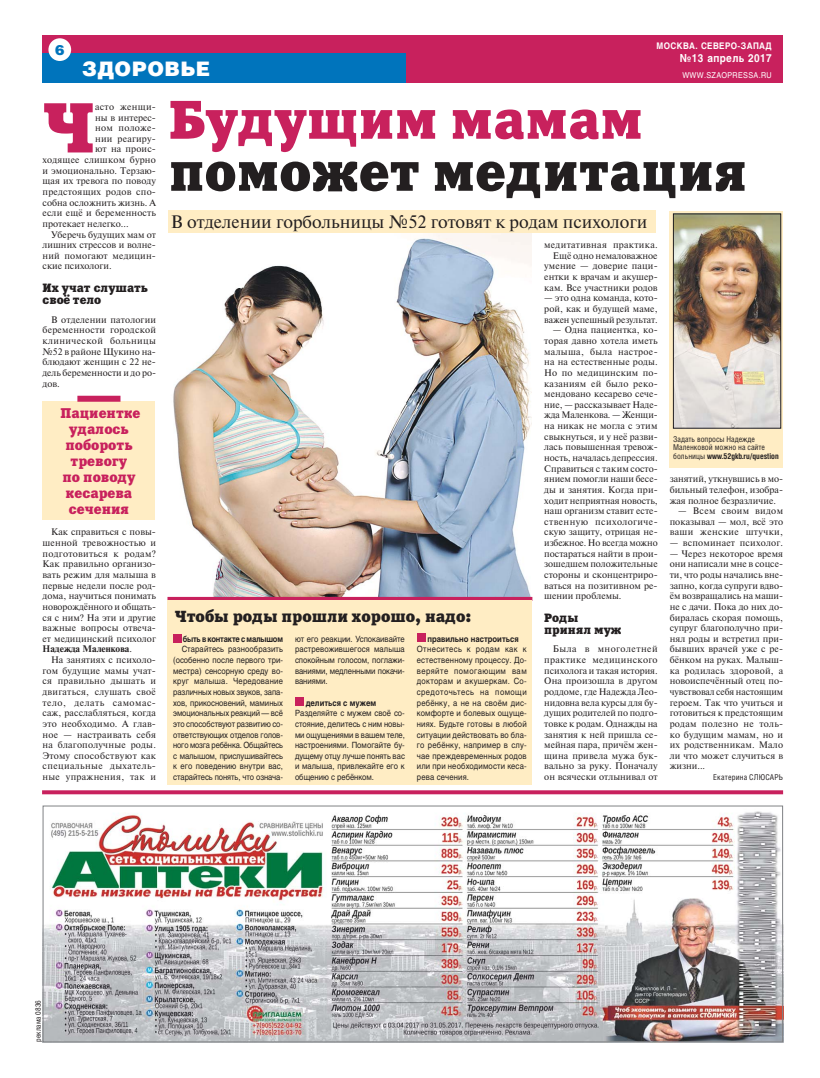
<style>
.page{position:relative;width:820px;height:1078px;background:#fff}
.page>*{position:absolute;margin:0;border:0;box-sizing:border-box;transform-origin:0 0}
.t1{font:70.2px "Xenia C";color:#c8215d}
.t2{font:54px "Xenia C";color:#231f20}
.t3{font:54px "Xenia C";color:#c8215d}
.t4{font:900 20px "Helios";letter-spacing:.02em;color:#fff}
.t5{font:18px "Newton C";color:#231f20}
.t6{font:16px "Xenia C";color:#231f20}
.t7{font:14px/16px "Xenia C";color:#c8215d;text-align:center}
.t8{font:900 14px "Helios";color:#0074bc}
.t9{font:12px/12px "Xenia C";color:#231f20}
.t10{font:700 11px "Helios";letter-spacing:.04em;color:#fff;scale:.9 1}
.t11{font:9.5px/10.6px "Newton C";letter-spacing:.005em;color:#231f20;text-align:justify}
.t12{font:9.5px "Newton C";letter-spacing:.03em;color:#231f20}
.t13{font:9.5px "Newton C";letter-spacing:.025em;color:#231f20}
.t14{font:700 9px "Helios";letter-spacing:.045em;color:#fff;scale:.9 1}
.t15{font:8.5px/10.6px "Helios";color:#231f20;text-align:justify;scale:.9 1}
.t16{font:700 8.5px "Helios";color:#231f20;scale:.9 1}
.t17{font:700 8.5px "Helios";letter-spacing:-.03em;color:#231f20;scale:.88 1}
.t18{font:8px/8.5px "Helios Cond";color:#231f20}
.t19{font:8px "Helios";letter-spacing:.05em;color:#fff;scale:.9 1}
.t20{font:8px "Helios Cond";letter-spacing:.02em;color:#231f20}
.t21{font:7.5px "Helios Cond";color:#231f20}
.s1{font-weight:700}
</style>
<div class="page">
<div style="left:43px;top:35px;width:739px;height:48px;background:#c8215d"></div>
<div style="left:43px;top:53px;width:362px;height:30px;background:#0074bc"></div>
<div style="left:48px;top:38px;width:23px;height:23px;background:#fff;border-radius:50%"></div>
<div style="left:43px;top:401px;width:112px;height:118px;background:#ffedc4"></div>
<div style="left:77px;top:395px;width:43px;height:6px;background:#c8215d"></div>
<img style="left:173px;top:233px;width:358px;height:363px">
<svg style="left:167px;top:596px;width:365px;height:4px"></svg>
<div style="left:167px;top:600px;width:365px;height:184px;background:#ffedc4"></div>
<div style="left:173px;top:634px;width:8px;height:8px;background:#c8215d"></div>
<div style="left:295px;top:697px;width:8px;height:8px;background:#c8215d"></div>
<div style="left:416px;top:633px;width:9px;height:8px;background:#c8215d"></div>
<div style="left:669px;top:210px;width:113px;height:257px;background:#ffedc4"></div>
<img style="left:675px;top:216px;width:103px;height:210px">
<div style="left:673px;top:214px;width:107px;height:214px;border:1px solid #231f20"></div>
<img style="left:45px;top:811px;width:735px;height:229px">
<div style="left:43px;top:805px;width:739px;height:237px;border:1px solid #808285"></div>
<div style="left:168px;top:210px;width:487px;height:23px;background:#ffedc4"></div>
<svg style="left:42px;top:790px;width:740px;height:4px;background:#cc3169"></svg>
<h3 class="t8" style="left:55px;top:45px;width:11px">6</h3>
<p class="t14" style="left:656px;top:42px;width:129px">МОСКВА. СЕВЕРО-ЗАПАД</p>
<p class="t10" style="left:679px;top:54px;width:104px">№13 апрель 2017</p>
<h3 class="t4" style="left:82px;top:61px;width:129px">ЗДОРОВЬЕ</h3>
<p class="t19" style="left:682px;top:70px;width:101px">WWW.SZAOPRESSA.RU</p>
<h1 class="t1" style="left:43px;top:103px;width:54px">Ч</h1>
<p class="t12" style="left:95px;top:103px;width:62px">асто женщи-</p>
<h2 class="t3" style="left:168px;top:101px;width:476px">Будущим мамам</h2>
<h2 class="t2" style="left:168px;top:153px;width:579px">поможет медитация</h2>
<p class="t11" style="left:95px;top:113px;width:62px">ны в интерес-</p>
<p class="t12" style="left:95px;top:124px;width:62px">ном положе-</p>
<p class="t13" style="left:95px;top:135px;width:62px">нии реагиру-</p>
<p class="t11" style="left:95px;top:145px;width:62px">ют на проис-</p>
<p class="t11" style="left:43px;top:155px;width:115px">ходящее слишком бурно</p>
<p class="t11" style="left:43px;top:166px;width:115px">и эмоционально. Терзаю-</p>
<p class="t11" style="left:43px;top:177px;width:115px">щая их тревога по поводу</p>
<p class="t11" style="left:43px;top:187px;width:115px">предстоящих родов спо-</p>
<p class="t11" style="left:43px;top:198px;width:115px">собна осложнить жизнь. А</p>
<p class="t11" style="left:43px;top:209px;width:115px">если ещё и беременность</p>
<p class="t11" style="left:43px;top:219px;width:88px">протекает нелегко...</p>
<p class="t11" style="left:51px;top:230px;width:106px">Уберечь будущих мам от</p>
<p class="t11" style="left:43px;top:240px;width:115px">лишних стрессов и волне-</p>
<p class="t11" style="left:43px;top:251px;width:115px">ний помогают медицин-</p>
<p class="t11" style="left:43px;top:262px;width:71px">ские психологи.</p>
<p class="t9" style="left:43px;top:283px;width:107px">Их учат слушать своё тело</p>
<p class="t11" style="left:43px;top:315px;width:115px;text-indent:9px">В отделении патологии беременности городской клинической больницы №52 в районе Щукино на&shy;блюдают женщин с 22 не&shy;дель беременности и до ро&shy;дов.</p>
<h3 class="t5" style="left:171px;top:215px;width:478px">В отделении гор больницы №52 готовят к родам психологи</h3>
<p class="t11" style="left:544px;top:240px;width:115px;text-align:right">медитативная практика.<br>Ещё одно немаловажное умение — доверие паци&shy;ентки к врачам и акушер&shy;кам. Все участники родов</p>
<p class="t11" style="left:544px;top:294px;width:115px">— это одна команда, кото&shy;рой, как и будущей маме, важен успешный результат.</p>
<p class="t11" style="left:544px;top:325px;width:115px;text-indent:9px">— Одна пациентка, ко&shy;торая давно хотела иметь малыша, была настрое&shy;на на естественные роды.<br>Но по медицинским по&shy;казаниям ей было реко&shy;мендовано кесарево сече&shy;ние, — рассказывает Наде&shy;жда Маленкова. — Женщи&shy;на никак не могла с этим свыкнуться, и у неё разви&shy;лась повышенная тревож&shy;ность, началась депрессия.<br>Справиться с таким состо&shy;янием помогли наши бесе&shy;ды и занятия. Когда при&shy;ходит неприятная новость, наш организм ставит есте&shy;ственную психологиче&shy;скую защиту, отрицая не&shy;избежное. Но всегда можно постараться найти в прои&shy;зошедшем положительные стороны и сконцентриро&shy;ваться на позитивном ре&shy;шении проблемы.</p>
<p class="t9" style="left:544px;top:613px;width:79px">Роды принял муж</p>
<p class="t11" style="left:544px;top:644px;width:115px;text-indent:9px">Была в многолетней практике медицинского психолога и такая история.<br>Она произошла в другом роддоме, где Надежда Лео&shy;нидовна вела курсы для бу&shy;дущих родителей по подго&shy;товке к родам. Однажды на занятия к ней пришла се&shy;мейная пара, причём жен&shy;щина привела мужа бук&shy;вально за руку. Поначалу он всячески отлынивал от</p>
<h3 class="t7" style="left:61px;top:407px;width:81px">Пациентке удалось побороть тревогу<br>по поводу кесарева сечения</h3>
<p class="t18" style="left:673px;top:434px;width:107px">Задать вопросы Надежде<br>Маленковой можно на сайте больницы <span class="s1">www.52gkb.ru/question</span></p>
<p class="t11" style="left:669px;top:474px;width:115px">занятий, уткнувшись в мо&shy;бильный телефон, изобра&shy;жая полное безразличие.</p>
<p class="t11" style="left:669px;top:506px;width:115px;text-indent:9px">— Всем своим видом показывал — мол, всё это ваши женские штучки,</p>
<p class="t11" style="left:669px;top:538px;width:115px">— вспоминает психолог.</p>
<p class="t11" style="left:669px;top:549px;width:115px">— Через некоторое время они написали мне в соцсе&shy;ти, что роды начались вне&shy;запно, когда супруги вдво&shy;ём возвращались на маши&shy;не с дачи. Пока до них до&shy;биралась скорая помощь, супруг благополучно при&shy;нял роды и встретил при&shy;бывших врачей уже с ре&shy;бёнком на руках. Малыш&shy;ка родилась здоровой, а новоиспечённый отец по&shy;чувствовал себя настоящим героем. Так что учиться и готовиться к предстоящим родам полезно не толь&shy;ко будущим мамам, но и их родственникам. Мало ли что может случиться в жизни...</p>
<p class="t20" style="left:713px;top:772px;width:71px">Екатерина СЛЮСАРЬ</p>
<p class="t11" style="left:43px;top:527px;width:115px;text-indent:9px">Как справиться с повы&shy;шенной тревожностью и подготовиться к родам?<br>Как правильно организо&shy;вать режим для малыша в первые недели после род&shy;дома, научиться понимать новорождённого и общать&shy;ся с ним? На эти и другие важные вопросы отвеча&shy;ет медицинский психолог <span class="s1">Надеж да Маленкова</span>.</p>
<p class="t11" style="left:43px;top:655px;width:115px;text-indent:9px">На занятиях с психоло&shy;гом будущие мамы учат&shy;ся правильно дышать и двигаться, слушать своё тело, делать самомас&shy;саж, расслаб ляться, когда это необходимо. А глав&shy;ное — настраивать себя на благополучные роды.<br>Этому способствуют как специальные дыхатель&shy;ные упражнения, так и</p>
<h3 class="t6" style="left:175px;top:611px;width:298px">Чтобы роды прошли хорошо, надо:</h3>
<p class="t17" style="left:183px;top:635px;width:115px">быть в контакте с малышом</p>
<p class="t15" style="left:173px;top:644px;width:123px;text-indent:9px">Старайтесь разнообразить (особенно после первого три&shy;местра) сенсорную среду во&shy;круг малыша. Чередование различных новых звуков, запа&shy;хов, прикосновений, маминых эмоциональных реакций — всё это способствуют развитию со&shy;ответствующих отделов голов&shy;ного мозга ребёнка. Общайтесь с малышом, прислушивайтесь к его поведению внутри вас, старайтесь понять, что означа-</p>
<p class="t15" style="left:295px;top:633px;width:123px">ют его реакции. Успокаивайте растревожившегося малыша спокойным голосом, поглажи&shy;ваниями, медленными покачи&shy;ваниями.</p>
<p class="t16" style="left:427px;top:635px;width:103px">правильно настроиться</p>
<p class="t15" style="left:416px;top:644px;width:123px">Отнеситесь к родам как к естественному процессу. До&shy;веряйте помогающим вам докторам и акушеркам. Со&shy;средоточьтесь на помощи ребёнку, а не на своём дис&shy;комфорте и болевых ощуще&shy;ниях. Будьте готовы в любой ситуации действовать во бла&shy;го ребёнку, например в слу&shy;чае преждевременных родов или при необходимости кеса&shy;рева сечения.</p>
<p class="t16" style="left:305px;top:699px;width:80px">делиться с мужем</p>
<p class="t15" style="left:295px;top:708px;width:123px">Разделяйте с мужем своё со&shy;стояние, делитесь с ним новы&shy;ми ощущениями в вашем теле, настроениями. Помогайте бу&shy;дущему отцу лучше понять вас и малыша, привлекайте его к общению с ребёнком.</p>
<p class="t21" style="left:34px;top:1041px;width:43px;rotate:-90deg">реклама 0836</p>
</div>
